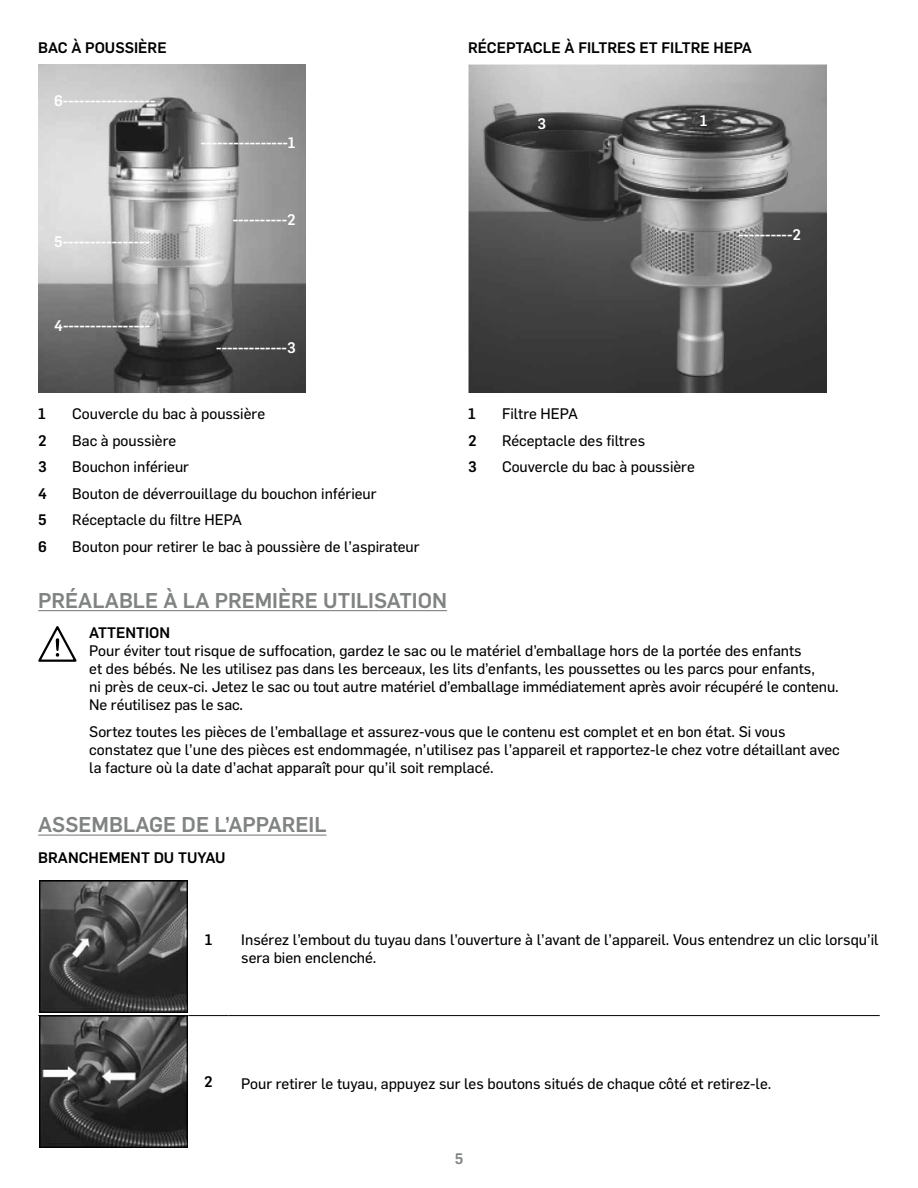
<style>
.page{position:relative;width:918px;height:1188px;background:#fff}
.page>*{position:absolute;margin:0;border:0;box-sizing:border-box;transform-origin:0 0}
.t1{font:500 21px "Flama";color:#818383}
.t2{font:15px/18px "Flama Basic";color:#000}
.t3{font:500 15px "Flama";color:#fff}
.t4{font:500 15px "Flama";color:#000}
.t5{font:500 15px "Flama";color:#818383}
</style>
<div class="page">
<img style="left:38px;top:64px;width:267px;height:329px">
<img style="left:468px;top:64px;width:359px;height:329px">
<hr style="left:38px;top:610px;width:409px;height:1px;background:#818383">
<hr style="left:38px;top:835px;width:289px;height:1px;background:#818383">
<svg style="left:38px;top:626px;width:39px;height:36px"></svg>
<hr style="left:38px;top:1015px;width:151px;height:1px;background:#000">
<hr style="left:189px;top:1015px;width:40px;height:1px;background:#000">
<hr style="left:229px;top:1015px;width:651px;height:1px;background:#000">
<img style="left:39px;top:880px;width:148px;height:132px">
<img style="left:39px;top:1016px;width:148px;height:132px">
<p class="t4" style="left:38px;top:36px;width:130px">BAC À POUSSIÈRE</p>
<p class="t3" style="left:54px;top:90px;width:103px">6-----------------</p>
<p class="t3" style="left:54px;top:231px;width:97px">5----------------</p>
<p class="t3" style="left:54px;top:315px;width:97px">4----------------</p>
<p class="t3" style="left:201px;top:132px;width:96px">----------------1</p>
<p class="t3" style="left:233px;top:209px;width:65px">----------2</p>
<p class="t3" style="left:216px;top:337px;width:81px">-------------3</p>
<p class="t4" style="left:38px;top:403px;width:9px">1</p>
<p class="t2" style="left:72px;top:404px;width:194px">Couvercle du bac à poussière</p>
<p class="t4" style="left:38px;top:429px;width:10px">2</p>
<p class="t2" style="left:72px;top:430px;width:106px">Bac à poussière</p>
<p class="t4" style="left:38px;top:456px;width:10px">3</p>
<p class="t2" style="left:72px;top:457px;width:118px">Bouchon inférieur</p>
<p class="t4" style="left:38px;top:482px;width:10px">4</p>
<p class="t2" style="left:72px;top:483px;width:306px">Bouton de déverrouillage du bouchon inférieur</p>
<p class="t4" style="left:38px;top:509px;width:10px">5</p>
<p class="t2" style="left:72px;top:510px;width:171px">Réceptacle du filtre HEPA</p>
<p class="t4" style="left:38px;top:535px;width:10px">6</p>
<p class="t2" style="left:72px;top:536px;width:349px">Bouton pour retirer le bac à poussière de l’aspirateur</p>
<p class="t4" style="left:468px;top:36px;width:285px">RÉCEPTACLE À FILTRES ET FILTRE HEPA</p>
<p class="t3" style="left:537px;top:113px;width:10px">3</p>
<p class="t3" style="left:700px;top:110px;width:9px">1</p>
<p class="t3" style="left:738px;top:224px;width:65px">----------2</p>
<p class="t4" style="left:468px;top:403px;width:9px">1</p>
<p class="t2" style="left:502px;top:404px;width:78px">Filtre HEPA</p>
<p class="t4" style="left:468px;top:429px;width:10px">2</p>
<p class="t2" style="left:502px;top:430px;width:145px">Réceptacle des filtres</p>
<p class="t4" style="left:468px;top:456px;width:10px">3</p>
<p class="t2" style="left:502px;top:457px;width:194px">Couvercle du bac à poussière</p>
<h1 class="t1" style="left:38px;top:585px;width:410px">PRÉALABLE À LA PREMIÈRE UTILISATION</h1>
<p class="t4" style="left:89px;top:622px;width:82px">ATTENTION</p>
<p class="t2" style="left:89px;top:641px;width:751px">Pour éviter tout risque de suffocation, gardez le sac ou le matériel d’emballage hors de la portée des enfants<br>et des bébés. Ne les utilisez pas dans les berceaux, les lits d’enfants, les poussettes ou les parcs pour enfants,<br>ni près de ceux-ci. Jetez le sac ou tout autre matériel d’emballage immédiatement après avoir récupéré le contenu.<br>Ne réutilisez pas le sac.</p>
<p class="t2" style="left:89px;top:722px;width:752px">Sortez toutes les pièces de l’emballage et assurez-vous que le contenu est complet et en bon état. Si vous constatez que l’une des pièces est endommagée, n’utilisez pas l’appareil et rapportez-le chez votre détaillant avec la facture où la date d’achat apparaît pour qu’il soit remplacé.</p>
<h1 class="t1" style="left:38px;top:810px;width:290px">ASSEMBLAGE DE L’APPAREIL</h1>
<p class="t4" style="left:38px;top:847px;width:189px">BRANCHEMENT DU TUYAU</p>
<p class="t4" style="left:205px;top:929px;width:9px">1</p>
<p class="t2" style="left:241px;top:929px;width:639px">Insérez l’embout du tuyau dans l’ouverture à l’avant de l’appareil. Vous entendrez un clic lorsqu’il sera bien enclenché.</p>
<p class="t4" style="left:204px;top:1071px;width:10px">2</p>
<p class="t2" style="left:241px;top:1074px;width:532px">Pour retirer le tuyau, appuyez sur les boutons situés de chaque côté et retirez-le.</p>
<p class="t5" style="left:455px;top:1148px;width:10px">5</p>
</div>
